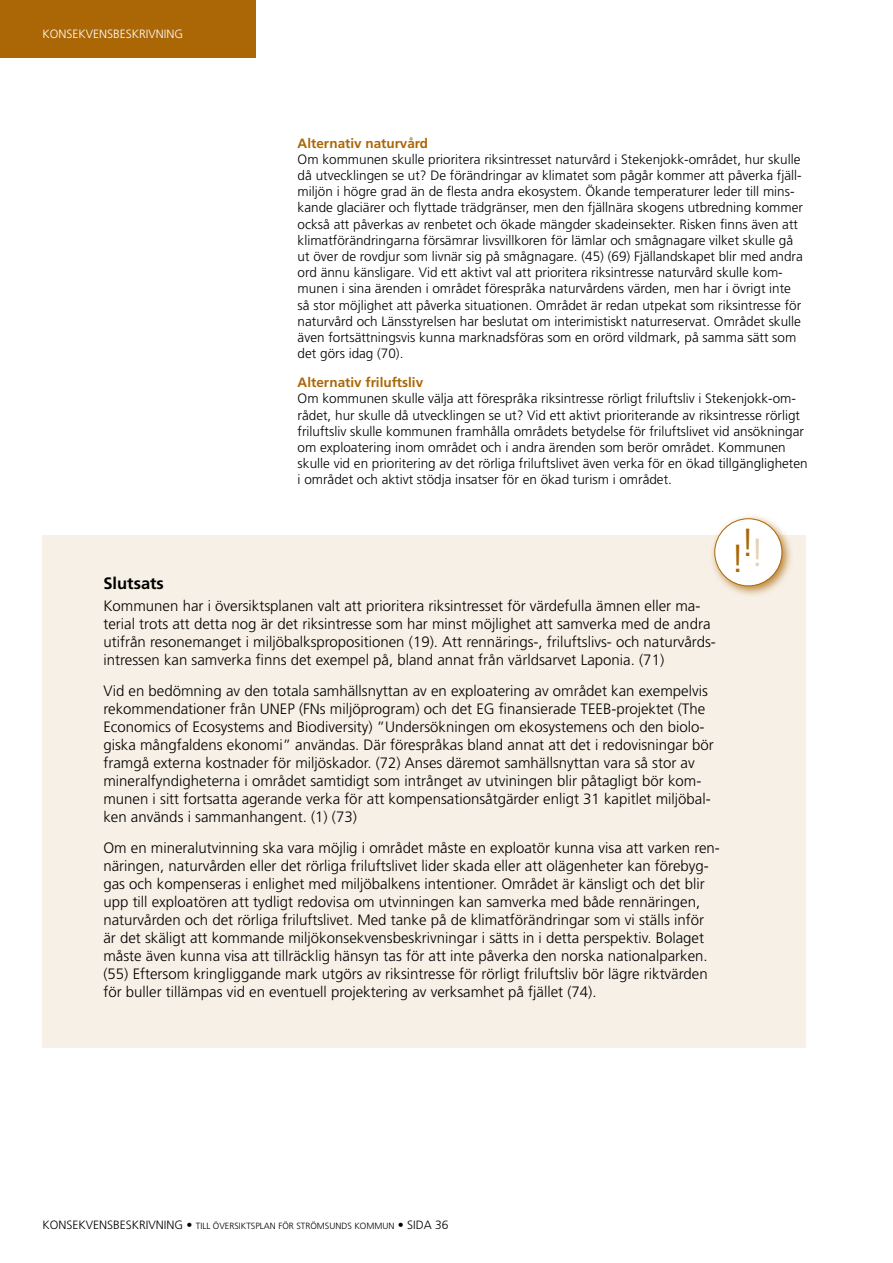
<style>
.page{position:relative;width:893px;height:1263px;background:#fff}
.page>*{position:absolute;margin:0;border:0;box-sizing:border-box;transform-origin:0 0}
.t1{font:300 39.15px "Frutiger LT";color:#ab6605}
.t2{font:700 16.5px "Frutiger LT";color:#000}
.t3{font:300 15px/18px "Frutiger LT";color:#000}
.t4{font:300 13.5px/16.2px "Frutiger LT";color:#000}
.t5{font:700 13.5px "Frutiger LT";color:#ab6605}
.t6{font:300 12px "Frutiger LT";color:#000}
.t7{font:300 12px "Frutiger LT";color:#fff}
.t8{font:300 9px "Frutiger LT";color:#000}
.s1{color:#e6d1b4}
.s2{font-size:12px}
</style>
<div class="page">
<div style="left:0;top:0;width:255px;height:57px;background:#ab6605"></div>
<div style="left:43px;top:535px;width:763px;height:513px;background:#f7f0e6"></div>
<div style="left:709px;top:513px;width:84px;height:84px;background:#ab6605;opacity:.75"></div>
<div style="left:715px;top:519px;width:67px;height:67px;background:#fff;border-radius:50%"></div>
<div style="left:714px;top:518px;width:68px;height:68px;border:1px solid #ab6605;border-radius:50%"></div>
<p class="t7" style="left:43px;top:27px;width:15px">Konsekvensbeskrivnin</p>
<p class="t7" style="left:175px;top:27px;width:10px">g</p>
<p class="t5" style="left:298px;top:135px;width:132px">Alternativ naturvård</p>
<p class="t4" style="left:298px;top:151px;width:507px">Om kommunen skulle prioritera riksintresset naturvård i Stekenjokk-området, hur skulle då utvecklingen se ut? De förändringar av klimatet som pågår kommer att påverka fjäll&shy;miljön i högre grad än de flesta andra ekosystem. Ökande temperaturer leder till mins&shy;kande glaciärer och flyttade trädgränser, men den fjällnära skogens utbredning kommer också att påverkas av renbetet och ökade mängder skadeinsekter. Risken finns även att klimatförändringarna försämrar livsvillkoren för lämlar och smågnagare vilket skulle gå ut över de rovdjur som livnär sig på smågnagare. (45) (69) Fjällandskapet blir med andra ord ännu känsligare. Vid ett aktivt val att prioritera riksintresse naturvård skulle kom&shy;munen i sina ärenden i området förespråka naturvårdens värden, men har i övrigt inte så stor möjlighet att påverka situationen. Området är redan utpekat som riksintresse för naturvård och Länsstyrelsen har beslutat om interimistiskt naturreservat. Området skulle även fortsättningsvis kunna marknadsföras som en orörd vildmark, på samma sätt som det görs idag (70).</p>
<p class="t5" style="left:298px;top:375px;width:127px">Alternativ friluftsliv</p>
<p class="t4" style="left:298px;top:391px;width:512px">Om kommunen skulle välja att förespråka riksintresse rörligt friluftsliv i Stekenjokk-om&shy;rådet, hur skulle då utvecklingen se ut? Vid ett aktivt prioriterande av riksintresse rörligt friluftsliv skulle kommunen framhålla områdets betydelse för friluftslivet vid ansökningar om exploatering inom området och i andra ärenden som berör området. Kommunen skulle vid en prioritering av det rörliga friluftslivet även verka för en ökad tillgängligheten i området och aktivt stödja insatser för en ökad turism i området.</p>
<h1 class="t1" style="left:730px;top:528px;width:37px">!! <span class="s1">!</span></h1>
<p class="t2" style="left:103px;top:574px;width:62px">Slutsats</p>
<p class="t3" style="left:103px;top:597px;width:614px">Kommunen har i översiktsplanen valt att prioritera riksintresset för värdefulla ämnen eller ma&shy;terial trots att detta nog är det riksintresse som har minst möjlighet att samverka med de andra utifrån resonemanget i miljöbalkspropositionen (19). Att rennärings-, friluftslivs- och naturvårds&shy;intressen kan samverka finns det exempel på, bland annat från världsarvet Laponia. (71)</p>
<p class="t3" style="left:103px;top:682px;width:612px">Vid en bedömning av den totala samhällsnyttan av en exploatering av området kan exempelvis rekommendationer från UNEP (FNs miljöprogram) och det EG finansierade TEEB-projektet (The Economics of Ecosystems and Biodiversity) ”Undersökningen om ekosystemens och den biolo&shy;giska mångfaldens ekonomi” användas. Där förespråkas bland annat att det i redovisningar bör framgå externa kostnader för miljöskador. (72) Anses däremot samhällsnyttan vara så stor av mineralfyndigheterna i området samtidigt som intrånget av utviningen blir påtagligt bör kom&shy;munen i sitt fortsatta agerande verka för att kompensationsåtgärder enligt 31 kapitlet miljöbal&shy;ken används i sammanhangent. (1) (73)</p>
<p class="t3" style="left:103px;top:839px;width:618px">Om en mineralutvinning ska vara möjlig i området måste en exploatör kunna visa att varken ren&shy;näringen, naturvården eller det rörliga friluftslivet lider skada eller att olägenheter kan förebyg&shy;gas och kompenseras i enlighet med miljöbalkens intentioner. Området är känsligt och det blir upp till exploatören att tydligt redovisa om utvinningen kan samverka med både rennäringen, naturvården och det rörliga friluftslivet. Med tanke på de klimatförändringar som vi ställs inför är det skäligt att kommande miljökonsekvensbeskrivningar i sätts in i detta perspektiv. Bolaget måste även kunna visa att tillräcklig hänsyn tas för att inte påverka den norska nationalparken. (55) Eftersom kringliggande mark utgörs av riksintresse för rörligt friluftsliv bör lägre riktvärden för buller tillämpas vid en eventuell projektering av verksamhet på fjället (74).</p>
<p class="t6" style="left:43px;top:1218px;width:8px">KONSEKVENS</p>
<p class="t6" style="left:113px;top:1218px;width:14px">BESKRIVNIN</p>
<p class="t8" style="left:175px;top:1221px;width:26px"><span class="s2">G •</span> till</p>
<p class="t8" style="left:213px;top:1221px;width:13px">Översiktsplan</p>
<p class="t8" style="left:278px;top:1221px;width:6px">för</p>
<p class="t8" style="left:296px;top:1221px;width:12px">Strömsunds</p>
<p class="t8" style="left:354px;top:1221px;width:8px">kommun</p>
<p class="t6" style="left:398px;top:1218px;width:52px">• sida 36</p>
</div>
